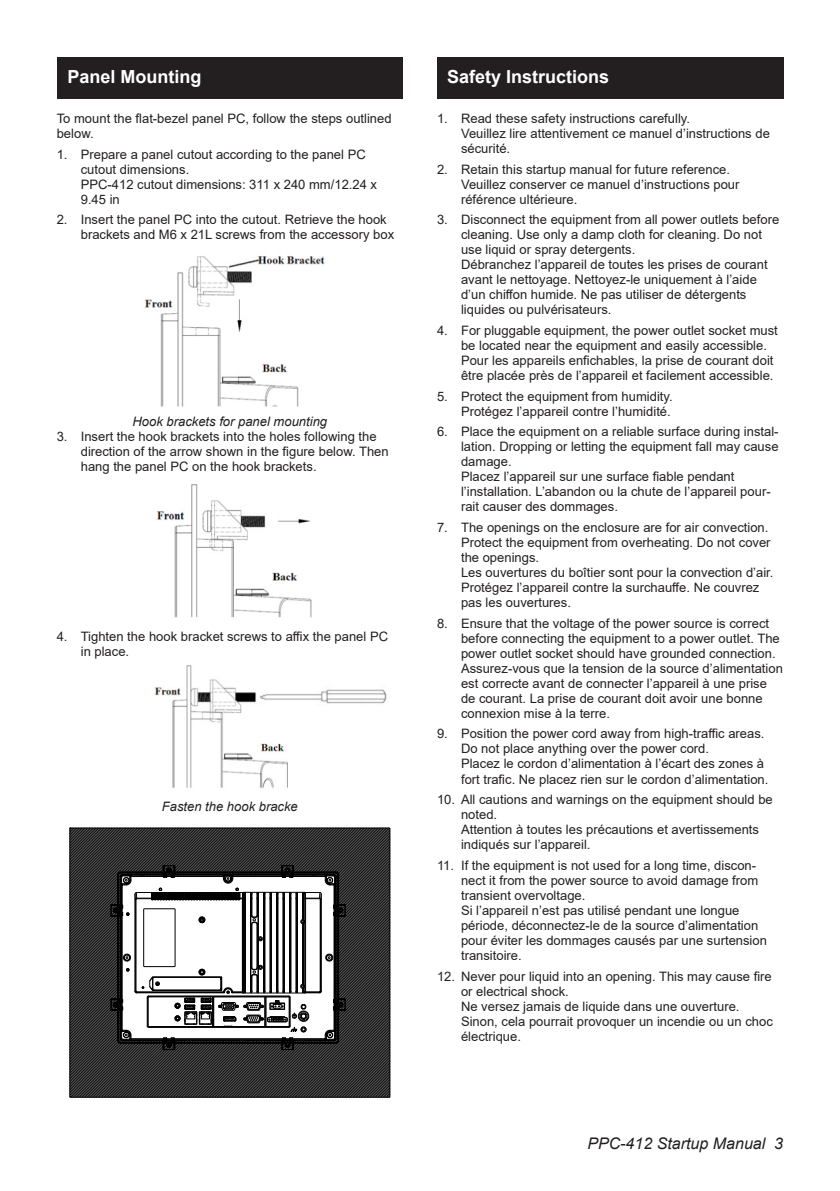
<style>
.page{position:relative;width:840px;height:1191px;background:#fff}
.page>*{position:absolute;margin:0;border:0;box-sizing:border-box;transform-origin:0 0}
.Start_-_Black_Headin{font:700 18px "Arial";color:#fff}
.t1{font:italic 16px "Arial";color:#231f20}
.Start_-_Body_Text{font:13px/15px "Arial";color:#231f20}
.Start_-_Caption{font:italic 13px "Arial";color:#231f20}
</style>
<div class="page">
<div style="left:57px;top:57px;width:346px;height:41px;background:#231f20"></div>
<img style="left:144px;top:256px;width:181px;height:151px">
<img style="left:156px;top:484px;width:156px;height:134px">
<img style="left:154px;top:665px;width:233px;height:123px">
<svg style="left:70px;top:827px;width:320px;height:270px"></svg>
<div style="left:437px;top:57px;width:345px;height:42px;background:#231f20"></div>
<p class="Start_-_Black_Headin" style="left:67px;top:64px;width:136px">Panel Mounting</p>
<p class="Start_-_Body_Text" style="left:57px;top:111px;width:336px">To mount the flat-bezel panel PC, follow the steps outlined below.</p>
<p class="Start_-_Body_Text" style="left:81px;top:146px;width:298px;text-indent:-24px">1. Prepare a panel cutout according to the panel PC cutout dimensions.<br>PPC-412 cutout dimensions: 311 x 240 mm/12.24 x<br>9.45 in</p>
<p class="Start_-_Body_Text" style="left:81px;top:212px;width:315px;text-indent:-24px">2. Insert the panel PC into the cutout. Retrieve the hook brackets and M6 x 21L screws from the accessory box</p>
<p class="Start_-_Caption" style="left:132px;top:412px;width:196px">Hook brackets for panel mounting</p>
<p class="Start_-_Body_Text" style="left:81px;top:428px;width:309px;text-indent:-24px">3. Insert the hook brackets into the holes following the direction of the arrow shown in the figure below. Then hang the panel PC on the hook brackets.</p>
<p class="Start_-_Body_Text" style="left:81px;top:629px;width:309px;text-indent:-24px">4. Tighten the hook bracket screws to affix the panel PC in place.</p>
<p class="Start_-_Caption" style="left:162px;top:798px;width:137px">Fasten the hook bracke</p>
<p class="Start_-_Black_Headin" style="left:447px;top:64px;width:164px">Safety Instructions</p>
<p class="Start_-_Body_Text" style="left:461px;top:111px;width:310px;text-indent:-24px">1. Read these safety instructions carefully.<br>Veuillez lire attentivement ce manuel d’instructions de sécurité.</p>
<p class="Start_-_Body_Text" style="left:461px;top:161px;width:280px;text-indent:-24px">2. Retain this startup manual for future reference.<br>Veuillez conserver ce manuel d’instructions pour référence ultérieure.</p>
<p class="Start_-_Body_Text" style="left:461px;top:212px;width:319px;text-indent:-24px">3. Disconnect the equipment from all power outlets before cleaning. Use only a damp cloth for cleaning. Do not use liquid or spray detergents.<br>Débranchez l’appareil de toutes les prises de courant avant le nettoyage. Nettoyez-le uniquement à l’aide d’un chiffon humide. Ne pas utiliser de détergents liquides ou pulvérisateurs.</p>
<p class="Start_-_Body_Text" style="left:461px;top:323px;width:318px;text-indent:-24px">4. For pluggable equipment, the power outlet socket must be located near the equipment and easily accessible.<br>Pour les appareils enfichables, la prise de courant doit être placée près de l’appareil et facilement accessible.</p>
<p class="Start_-_Body_Text" style="left:437px;top:388px;width:237px;text-align:right">5. Protect the equipment from humidity.<br>Protégez l’appareil contre l’humidité.</p>
<p class="Start_-_Body_Text" style="left:461px;top:424px;width:319px;text-indent:-24px">6. Place the equipment on a reliable surface during instal&shy;lation. Dropping or letting the equipment fall may cause damage.<br>Placez l’appareil sur une surface fiable pendant l’installation. L’abandon ou la chute de l’appareil pour&shy;rait causer des dommages.</p>
<p class="Start_-_Body_Text" style="left:461px;top:520px;width:314px;text-indent:-24px">7. The openings on the enclosure are for air convection.<br>Protect the equipment from overheating. Do not cover the openings.<br>Les ouvertures du boîtier sont pour la convection d’air.<br>Protégez l’appareil contre la surchauffe. Ne couvrez pas les ouvertures.</p>
<p class="Start_-_Body_Text" style="left:461px;top:615px;width:323px;text-indent:-24px">8. Ensure that the voltage of the power source is correct before connecting the equipment to a power outlet. The power outlet socket should have grounded connection.<br>Assurez-vous que la tension de la source d’alimentation est correcte avant de connecter l’appareil à une prise de courant. La prise de courant doit avoir une bonne connexion mise à la terre.</p>
<p class="Start_-_Body_Text" style="left:461px;top:726px;width:309px;text-indent:-24px">9. Position the power cord away from high-traffic areas.<br>Do not place anything over the power cord.<br>Placez le cordon d’alimentation à l’écart des zones à fort trafic. Ne placez rien sur le cordon d’alimentation.</p>
<p class="Start_-_Body_Text" style="left:461px;top:792px;width:313px;text-indent:-24px">10. All cautions and warnings on the equipment should be noted.<br>Attention à toutes les précautions et avertissements indiqués sur l’appareil.</p>
<p class="Start_-_Body_Text" style="left:461px;top:857px;width:307px;text-indent:-24px">11. If the equipment is not used for a long time, discon&shy;nect it from the power source to avoid damage from transient overvoltage.<br>Si l’appareil n’est pas utilisé pendant une longue période, déconnectez-le de la source d’alimentation pour éviter les dommages causés par une surtension transitoire.</p>
<p class="Start_-_Body_Text" style="left:461px;top:968px;width:313px;text-indent:-24px">12. Never pour liquid into an opening. This may cause fire or electrical shock.<br>Ne versez jamais de liquide dans une ouverture.<br>Sinon, cela pourrait provoquer un incendie ou un choc électrique.</p>
<p class="t1" style="left:587px;top:1132px;width:197px">PPC-412 Startup Manual 3</p>
</div>
